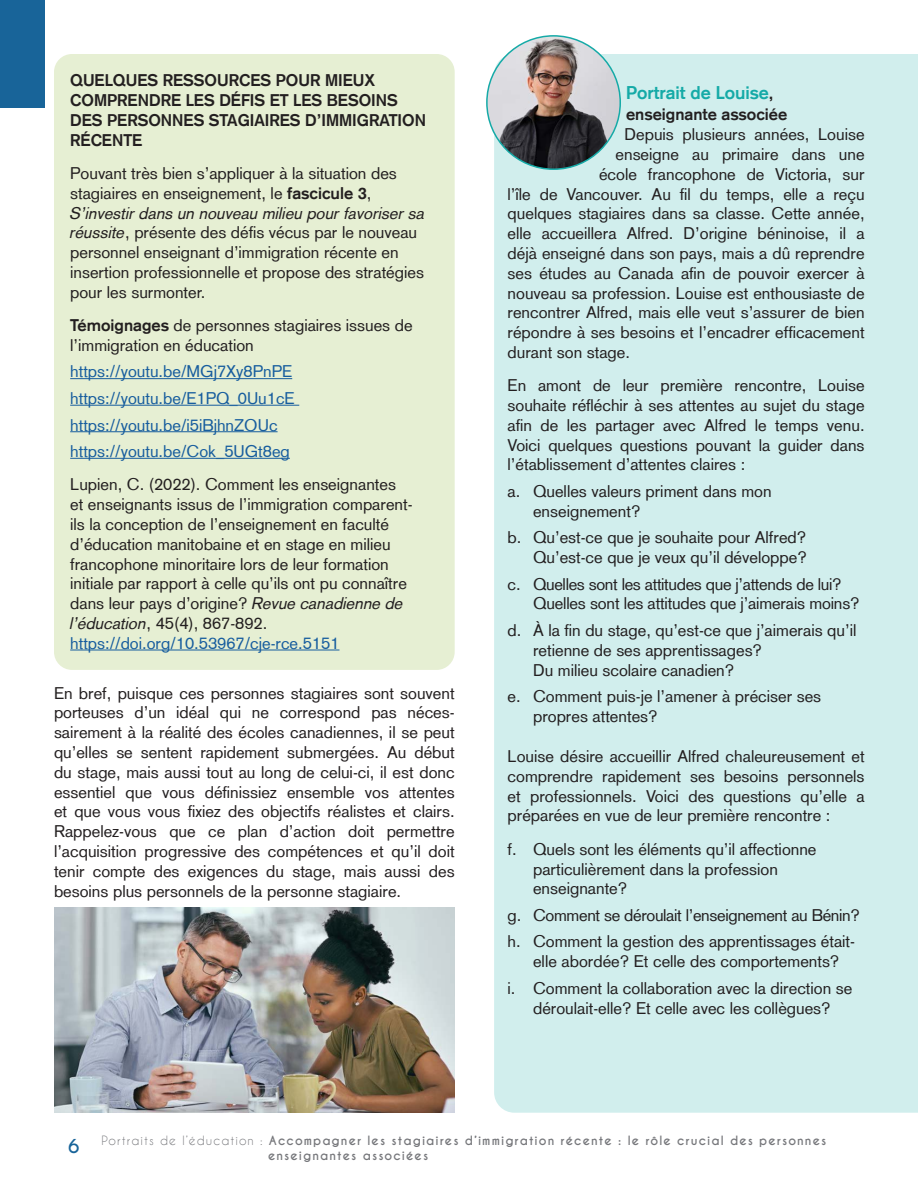
<style>
.page{position:relative;width:918px;height:1188px;background:#fff}
.page>*{position:absolute;margin:0;border:0;box-sizing:border-box;transform-origin:0 0}
.sous_titre_bleu{font:700 18px "Basic Commercial LT Com";color:#15aaa7}
.t1{font:700 18px "Caviar Dreams";color:#186499}
.Texte{font:16.5px/19.8px "Basic Commercial LT Com";color:#231f20}
.boulet{font:16.5px/19.8px "Basic Commercial LT Com";color:#231f20}
.Texte-2{font:16.5px "Basic Commercial LT Com";color:#175d9e}
.Texte-3{font:700 16.5px/19.8px "Basic Commercial LT Com";color:#231f20}
.boulet-2{font:16.5px "Basic Commercial LT Com";letter-spacing:-.02em;color:#231f20}
.sous_titre_bleu-2{font:700 16.5px "Basic Commercial LT Com";color:#231f20}
.t2{font:700 12px/15px "Caviar Dreams";letter-spacing:.09em;color:#76777b}
.s1{font-weight:700}
.s2{font-family:"Basic Commercial LT";font-style:italic}
.s3{color:#175d9e}
.s4{font-size:16.5px;color:#231f20}
.s5{font-weight:400}
</style>
<div class="page">
<div style="left:0;top:0;width:45px;height:108px;background:#186499"></div>
<div style="left:54px;top:54px;width:401px;height:616px;background:#e6efd3;border-radius:18px"></div>
<hr style="left:70px;top:378px;width:222px;height:1px;background:#175d9e">
<hr style="left:70px;top:405px;width:229px;height:1px;background:#175d9e">
<hr style="left:70px;top:431px;width:208px;height:1px;background:#175d9e">
<hr style="left:70px;top:458px;width:220px;height:1px;background:#175d9e">
<hr style="left:70px;top:650px;width:269px;height:1px;background:#175d9e">
<div style="left:494px;top:54px;width:424px;height:1059px;background:#d1eeed"></div>
<img style="left:487px;top:36px;width:133px;height:133px;border-radius:67px">
<img style="left:54px;top:907px;width:401px;height:206px">
<p class="Texte-3" style="left:70px;top:70px;width:357px">QUELQUES RESSOURCES POUR MIEUX<br>COMPRENDRE LES DÉFIS ET LES BESOINS<br>DES PERSONNES STAGIAIRES D’IMMIGRATION<br>RÉCENTE</p>
<p class="Texte" style="left:70px;top:163px;width:356px">Pouvant très bien s’appliquer à la situation des stagiaires en enseignement, le <span class="s1">fascicule 3</span>, <span class="s2">S’investir dans un nouveau milieu pour favoriser sa réussite</span>, présente des défis vécus par le nouveau personnel enseignant d’immigration récente en insertion professionnelle et propose des stratégies pour les surmonter.</p>
<p class="Texte" style="left:70px;top:315px;width:344px"><span class="s1">Témoignages</span> de personnes stagiaires issues de l’immigration en éducation</p>
<p class="Texte-2" style="left:70px;top:362px;width:224px">https://youtu.be/MGj7Xy8PnPE</p>
<p class="Texte-2" style="left:70px;top:388px;width:226px">https://youtu.be/E1PQ_0Uu1cE</p>
<p class="Texte-2" style="left:70px;top:415px;width:209px">https://youtu.be/i5iBjhnZOUc</p>
<p class="Texte-2" style="left:70px;top:442px;width:221px">https://youtu.be/Cok_5UGt8eg</p>
<p class="Texte" style="left:70px;top:475px;width:344px">Lupien, C. (2022). Comment les enseignantes et enseignants issus de l’immigration comparent&shy;ils la conception de l’enseignement en faculté d’éducation manitobaine et en stage en milieu francophone minoritaire lors de leur formation initiale par rapport à celle qu’ils ont pu connaître dans leur pays d’origine? <span class="s2">Revue canadienne de l’éducation</span>, 45(4), 867-892. <span class="s3">https://doi.org/10.53967/cje-rce.5151</span></p>
<p class="Texte" style="left:54px;top:683px;width:402px;text-align:justify">En bref, puisque ces personnes stagiaires sont souvent porteuses d’un idéal qui ne correspond pas néces&shy;sairement à la réalité des écoles canadiennes, il se peut qu’elles se sentent rapidement submergées. Au début du stage, mais aussi tout au long de celui-ci, il est donc essentiel que vous définissiez ensemble vos attentes et que vous vous fixiez des objectifs réalistes et clairs.<br>Rappelez-vous que ce plan d’action doit permettre l’acquisition progressive des compétences et qu’il doit tenir compte des exigences du stage, mais aussi des besoins plus personnels de la personne stagiaire.</p>
<p class="sous_titre_bleu" style="left:626px;top:82px;width:149px">Portrait de Louise<span class="s4">,</span></p>
<p class="sous_titre_bleu-2" style="left:626px;top:105px;width:163px">enseignante associée</p>
<p class="Texte" style="left:625px;top:124px;width:242px">Depuis plusieurs années, Louise</p>
<p class="Texte" style="left:616px;top:144px;width:250px">enseigne au primaire dans une</p>
<p class="Texte" style="left:599px;top:164px;width:267px">école francophone de Victoria, sur</p>
<p class="Texte" style="left:508px;top:184px;width:359px">l’île de Vancouver. Au fil du temps, elle a reçu</p>
<p class="Texte" style="left:508px;top:204px;width:359px">quelques stagiaires dans sa classe. Cette année,</p>
<p class="Texte" style="left:508px;top:223px;width:359px">elle accueillera Alfred. D’origine béninoise, il a</p>
<p class="Texte" style="left:508px;top:243px;width:359px">déjà enseigné dans son pays, mais a dû reprendre</p>
<p class="Texte" style="left:508px;top:263px;width:359px">ses études au Canada afin de pouvoir exercer à</p>
<p class="Texte" style="left:508px;top:283px;width:359px">nouveau sa profession. Louise est enthousiaste de</p>
<p class="Texte" style="left:508px;top:303px;width:359px">rencontrer Alfred, mais elle veut s’assurer de bien</p>
<p class="Texte" style="left:508px;top:322px;width:359px">répondre à ses besoins et l’encadrer efficacement</p>
<p class="Texte" style="left:508px;top:342px;width:124px">durant son stage.</p>
<p class="Texte" style="left:508px;top:376px;width:359px;text-align:justify">En amont de leur première rencontre, Louise souhaite réfléchir à ses attentes au sujet du stage afin de les partager avec Alfred le temps venu.<br>Voici quelques questions pouvant la guider dans l’établissement d’attentes claires :</p>
<p class="boulet" style="left:533px;top:481px;width:240px;text-indent:-26px">a. Quelles valeurs priment dans mon enseignement?</p>
<p class="boulet" style="left:508px;top:528px;width:301px;text-align:right">b. Qu’est-ce que je souhaite pour Alfred?<br>Qu’est-ce que je veux qu’il développe?</p>
<p class="boulet" style="left:533px;top:574px;width:328px;text-indent:-26px">c. Quelles sont les attitudes que j’attends de lui?<br>Quelles sont les attitudes que j’aimerais moins?</p>
<p class="boulet" style="left:533px;top:620px;width:325px;text-indent:-26px">d. À la fin du stage, qu’est-ce que j’aimerais qu’il retienne de ses apprentissages?<br>Du milieu scolaire canadien?</p>
<p class="boulet" style="left:533px;top:686px;width:290px;text-indent:-26px">e. Comment puis-je l’amener à préciser ses propres attentes?</p>
<p class="Texte" style="left:508px;top:746px;width:359px;text-align:justify">Louise désire accueillir Alfred chaleureusement et comprendre rapidement ses besoins personnels et professionnels. Voici des questions qu’elle a préparées en vue de leur première rencontre :</p>
<p class="boulet" style="left:533px;top:839px;width:285px;text-indent:-26px">f. Quels sont les éléments qu’il affectionne particulièrement dans la profession enseignante?</p>
<p class="boulet-2" style="left:508px;top:905px;width:354px">g. Comment se déroulait l’enseignement au Bénin?</p>
<p class="boulet" style="left:508px;top:932px;width:349px;text-align:center">h. Comment la gestion des apprentissages était&shy;elle abordée? Et celle des comportements?</p>
<p class="boulet" style="left:508px;top:978px;width:346px;text-align:center">i. Comment la collaboration avec la direction se déroulait-elle? Et celle avec les collègues?</p>
<p class="t1" style="left:68px;top:1136px;width:13px">6</p>
<p class="t2" style="left:268px;top:1134px;width:560px;text-indent:-166px"><span class="s5">Portraits de l’éducation :</span> Accompagner les stagiaires d’immigration récente : le rôle crucial des personnes enseignantes associées</p>
</div>
